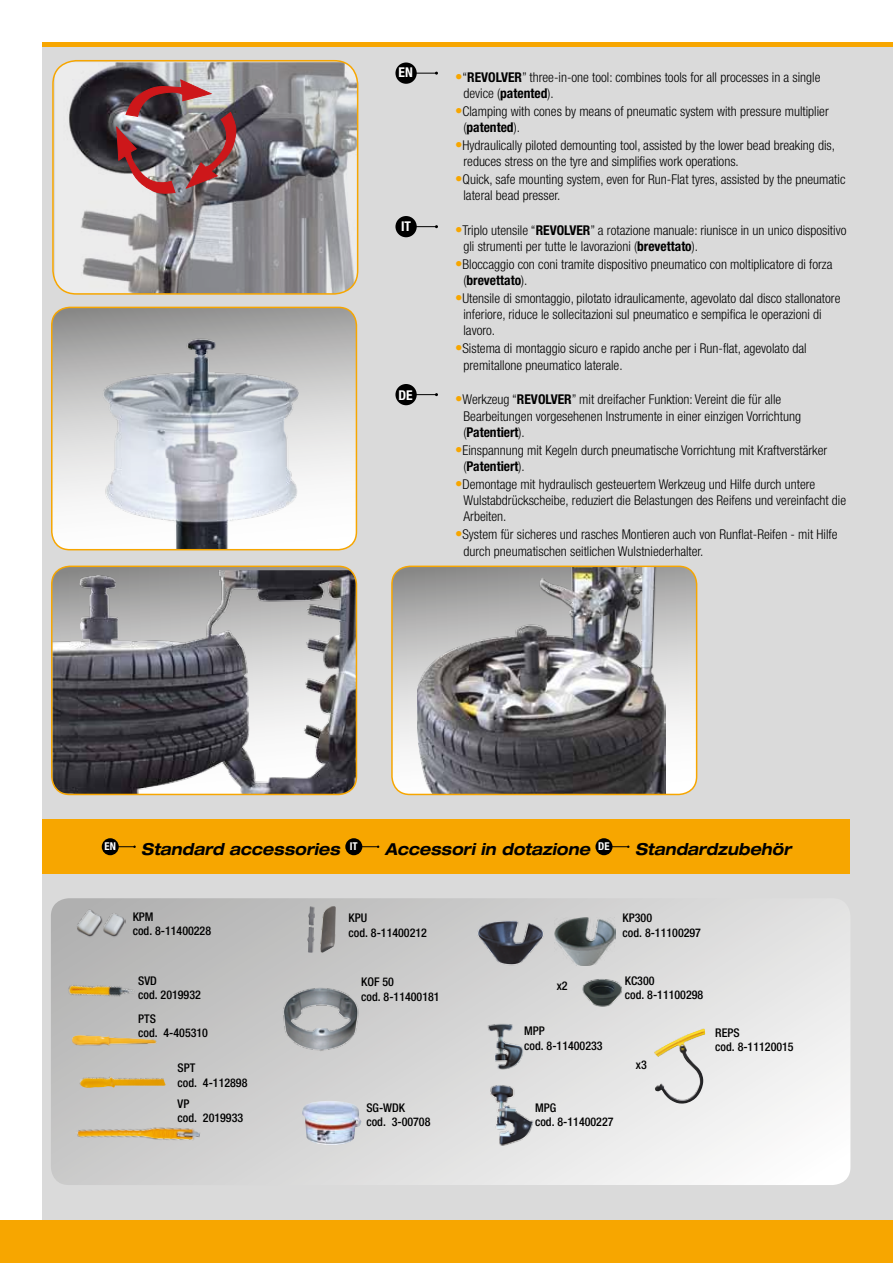
<style>
.page{position:relative;width:893px;height:1263px;background:#fff}
.page>*{position:absolute;margin:0;border:0;box-sizing:border-box;transform-origin:0 0}
.t1{font:italic 700 expanded 16.5px "Helvetica Neue LT Std";color:#000;scale:.9 1}
.t2{font:300 condensed 13.5px/16.2px "Helvetica Neue LT Std";color:#000}
.t3{font:700 condensed 13.5px "Helvetica Neue LT Std";color:#fff}
.t4{font:500 condensed 12px/14.4px "Helvetica Neue LT Std";color:#000}
.t5{font:700 condensed 10.8px "Helvetica Neue LT Std";color:#fff}
.s1{font-size:15px;color:#f7a600}
.s2{font-weight:700}
</style>
<div class="page">
<div style="left:43px;top:42px;width:850px;height:1178px;background:#dadada"></div>
<div style="left:0;top:1220px;width:893px;height:43px;background:#f7a600"></div>
<div style="left:43px;top:42px;width:850px;height:5px;background:#f7a600"></div>
<svg style="left:52px;top:307px;width:304px;height:243px"></svg>
<img style="left:98px;top:329px;width:213px;height:218px">
<div style="left:51px;top:307px;width:306px;height:243px;border:2px solid #f7a600;border-radius:18px"></div>
<svg style="left:392px;top:566px;width:305px;height:228px"></svg>
<img style="left:417px;top:569px;width:248px;height:223px">
<div style="left:391px;top:566px;width:306px;height:229px;border:2px solid #f7a600;border-radius:18px"></div>
<img style="left:52px;top:570px;width:304px;height:224px">
<div style="left:51px;top:566px;width:306px;height:229px;border:2px solid #f7a600;border-radius:18px"></div>
<img style="left:55px;top:62px;width:303px;height:232px">
<svg style="left:116px;top:80px;width:120px;height:115px;background:#8f6c70"></svg>
<div style="left:52px;top:60px;width:306px;height:235px;border:2px solid #f7a600;border-radius:23px"></div>
<svg style="left:51px;top:898px;width:799px;height:287px"></svg>
<img style="left:58px;top:950px;width:87px;height:77px">
<img style="left:75px;top:1107px;width:127px;height:48px">
<img style="left:79px;top:1075px;width:87px;height:13px">
<img style="left:302px;top:1101px;width:59px;height:45px">
<img style="left:654px;top:1028px;width:51px;height:76px">
<img style="left:466px;top:907px;width:89px;height:71px">
<img style="left:74px;top:906px;width:52px;height:38px">
<img style="left:486px;top:1022px;width:38px;height:48px">
<img style="left:320px;top:906px;width:13px;height:41px">
<img style="left:71px;top:1035px;width:86px;height:11px">
<img style="left:277px;top:987px;width:89px;height:65px">
<img style="left:486px;top:1082px;width:49px;height:67px">
<img style="left:580px;top:976px;width:44px;height:31px">
<img style="left:555px;top:917px;width:60px;height:48px">
<hr style="left:404px;top:73px;width:32px;height:1px;background:#000">
<div style="left:395px;top:63px;width:22px;height:21px;background:#000;border-radius:50%"></div>
<hr style="left:404px;top:226px;width:32px;height:1px;background:#000">
<div style="left:395px;top:216px;width:22px;height:21px;background:#000;border-radius:50%"></div>
<hr style="left:404px;top:394px;width:32px;height:1px;background:#000">
<div style="left:395px;top:384px;width:22px;height:21px;background:#000;border-radius:50%"></div>
<div style="left:43px;top:819px;width:807px;height:55px;background:#f7a600"></div>
<svg style="left:119px;top:845px;width:17px;height:3px"></svg>
<div style="left:102px;top:838px;width:17px;height:17px;background:#000;border-radius:50%"></div>
<svg style="left:362px;top:845px;width:17px;height:3px"></svg>
<div style="left:345px;top:838px;width:17px;height:17px;background:#000;border-radius:50%"></div>
<svg style="left:612px;top:845px;width:17px;height:3px"></svg>
<div style="left:595px;top:838px;width:17px;height:17px;background:#000;border-radius:50%"></div>
<p class="t3" style="left:399px;top:64px;width:16px">EN</p>
<p class="t3" style="left:401px;top:218px;width:11px">IT</p>
<p class="t3" style="left:398px;top:387px;width:16px">DE</p>
<p class="t2" style="left:463px;top:69px;width:359px;text-indent:-8px"><span class="s1">•</span>“<span class="s2">REVOLVER</span>” three-in-one tool: combines tools for all processes in a single device (<span class="s2">patented</span>).</p>
<p class="t2" style="left:463px;top:103px;width:367px;text-indent:-8px"><span class="s1">•</span>Clamping with cones by means of pneumatic system with pressure multiplier (<span class="s2">patented</span>).</p>
<p class="t2" style="left:463px;top:137px;width:373px;text-indent:-8px"><span class="s1">•</span>Hydraulically piloted demounting tool, assisted by the lower bead breaking dis, reduces stress on the tyre and simplifies work operations.</p>
<p class="t2" style="left:463px;top:171px;width:384px;text-indent:-8px"><span class="s1">•</span>Quick, safe mounting system, even for Run-Flat tyres, assisted by the pneumatic lateral bead presser.</p>
<p class="t2" style="left:463px;top:222px;width:384px;text-indent:-8px"><span class="s1">•</span>Triplo utensile “<span class="s2">REVOLVER</span>” a rotazione manuale: riunisce in un unico dispositivo gli strumenti per tutte le lavorazioni (<span class="s2">brevettato</span>).</p>
<p class="t2" style="left:463px;top:256px;width:370px;text-indent:-8px"><span class="s1">•</span>Bloccaggio con coni tramite dispositivo pneumatico con moltiplicatore di forza (<span class="s2">brevettato</span>).</p>
<p class="t2" style="left:463px;top:290px;width:378px;text-indent:-8px"><span class="s1">•</span>Utensile di smontaggio, pilotato idraulicamente, agevolato dal disco stallonatore inferiore, riduce le sollecitazioni sul pneumatico e sempifica le operazioni di lavoro.</p>
<p class="t2" style="left:463px;top:340px;width:345px;text-indent:-8px"><span class="s1">•</span>Sistema di montaggio sicuro e rapido anche per i Run-flat, agevolato dal premitallone pneumatico laterale.</p>
<p class="t2" style="left:463px;top:391px;width:339px;text-indent:-8px"><span class="s1">•</span>Werkzeug “<span class="s2">REVOLVER</span>” mit dreifacher Funktion: Vereint die für alle<br>Bearbeitungen vorgesehenen Instrumente in einer einzigen Vorrichtung (<span class="s2">Patentiert</span>).</p>
<p class="t2" style="left:463px;top:442px;width:365px;text-indent:-8px"><span class="s1">•</span>Einspannung mit Kegeln durch pneumatische Vorrichtung mit Kraftverstärker (<span class="s2">Patentiert</span>).</p>
<p class="t2" style="left:463px;top:476px;width:384px;text-indent:-8px"><span class="s1">•</span>Demontage mit hydraulisch gesteuertem Werkzeug und Hilfe durch untere<br>Wulstabdrückscheibe, reduziert die Belastungen des Reifens und vereinfacht die<br>Arbeiten.</p>
<p class="t2" style="left:463px;top:526px;width:375px;text-indent:-8px"><span class="s1">•</span>System für sicheres und rasches Montieren auch von Runflat-Reifen - mit Hilfe durch pneumatischen seitlichen Wulstniederhalter.</p>
<p class="t5" style="left:105px;top:840px;width:13px">EN</p>
<p class="t1" style="left:141px;top:839px;width:242px">Standard accessories <sup>IT</sup></p>
<p class="t1" style="left:385px;top:839px;width:251px">Accessori in dotazione <sup>DE</sup></p>
<p class="t1" style="left:635px;top:839px;width:175px">Standardzubehör</p>
<p class="t4" style="left:133px;top:909px;width:80px">KPM<br>cod. 8-11400228</p>
<p class="t4" style="left:348px;top:911px;width:80px">KPU<br>cod. 8-11400212</p>
<p class="t4" style="left:623px;top:911px;width:80px">KP300<br>cod. 8-11100297</p>
<p class="t4" style="left:625px;top:973px;width:80px">KC300<br>cod. 8-11100298</p>
<p class="t4" style="left:138px;top:973px;width:64px">SVD<br>cod. 2019932</p>
<p class="t4" style="left:361px;top:975px;width:80px">KOF 50<br>cod. 8-11400181</p>
<p class="t4" style="left:557px;top:979px;width:12px">x2</p>
<p class="t4" style="left:138px;top:1011px;width:71px">PTS<br>cod. 4-405310</p>
<p class="t4" style="left:178px;top:1060px;width:71px">SPT<br>cod. 4-112898</p>
<p class="t4" style="left:178px;top:1096px;width:67px">VP<br>cod. 2019933</p>
<p class="t4" style="left:366px;top:1100px;width:66px">SG-WDK<br>cod. 3-00708</p>
<p class="t4" style="left:524px;top:1024px;width:80px">MPP<br>cod. 8-11400233</p>
<p class="t4" style="left:535px;top:1100px;width:80px">MPG<br>cod. 8-11400227</p>
<p class="t4" style="left:636px;top:1058px;width:12px">x3</p>
<p class="t4" style="left:715px;top:1025px;width:80px">REPS<br>cod. 8-11120015</p>
</div>
